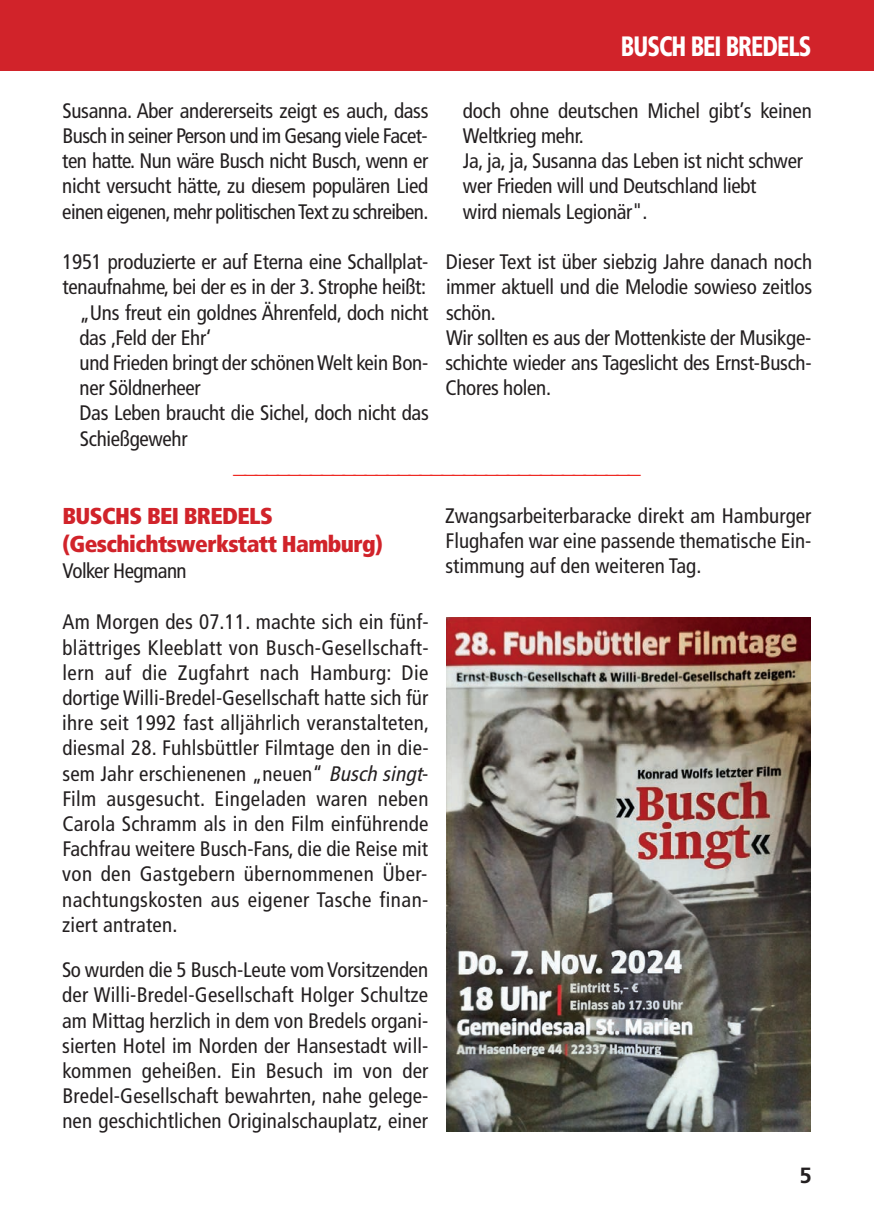
<style>
.page{position:relative;width:874px;height:1225px;background:#fff}
.page>*{position:absolute;margin:0;border:0;box-sizing:border-box;transform-origin:0 0}
.t1{font:900 condensed 28px "Frutiger";letter-spacing:-.04em;color:#fff;scale:.84 1}
.t2{font:700 24px "Helvetica";color:#ee2a23}
.t3{font:900 condensed 23px/27.6px "Frutiger";letter-spacing:-.025em;color:#d1232a}
.t4{font:700 22px "Frutiger";color:#231f20}
.t5{font:condensed 21px/25.2px "Frutiger LT Com";letter-spacing:-.015em;color:#231f20;text-align:justify}
.s1{font-style:italic}
</style>
<div class="page">
<div style="left:0;top:0;width:873px;height:71px;background:#d1232a"></div>
<img style="left:446px;top:617px;width:364px;height:514px">
<h1 class="t1" style="left:620px;top:35px;width:228px">BUSCH BEI BREDELS</h1>
<p class="t5" style="left:62px;top:98px;width:367px">Susanna. Aber andererseits zeigt es auch, dass Busch in seiner Person und im Gesang viele Facet&shy;ten hatte. Nun wäre Busch nicht Busch, wenn er nicht versucht hätte, zu diesem populären Lied einen eigenen, mehr politischen Text zu schreiben.</p>
<p class="t5" style="left:62px;top:249px;width:367px">1951 produzierte er auf Eterna eine Schallplat-</p>
<p class="t5" style="left:63px;top:274px;width:365px">tenaufnahme, bei der es in der 3. Strophe heißt:</p>
<p class="t5" style="left:80px;top:300px;width:350px">„Uns freut ein goldnes Ährenfeld, doch nicht</p>
<p class="t5" style="left:79px;top:325px;width:133px">das ‚Feld der Ehr‘</p>
<p class="t5" style="left:79px;top:350px;width:350px">und Frieden bringt der schönen Welt kein Bon-</p>
<p class="t5" style="left:79px;top:375px;width:123px">ner Söldnerheer</p>
<p class="t5" style="left:79px;top:400px;width:350px">Das Leben braucht die Sichel, doch nicht das</p>
<p class="t5" style="left:80px;top:426px;width:109px">Schießgewehr</p>
<p class="t5" style="left:462px;top:98px;width:350px;text-align:left">doch ohne deutschen Michel gibt’s keinen Weltkrieg mehr.<br>Ja, ja, ja, Susanna das Leben ist nicht schwer wer Frieden will und Deutschland liebt<br>wird niemals Legionär".</p>
<p class="t5" style="left:445px;top:249px;width:368px;text-align:left">Dieser Text ist über siebzig Jahre danach noch immer aktuell und die Melodie sowieso zeitlos schön.<br>Wir sollten es aus der Mottenkiste der Musikge&shy;schichte wieder ans Tageslicht des Ernst-Busch-Chores holen.</p>
<p class="t2" style="left:233px;top:450px;width:409px">_____________________________________</p>
<p class="t3" style="left:62px;top:504px;width:321px">BUSCHS BEI BREDELS (Geschichtswerkstatt Hamburg)</p>
<p class="t5" style="left:62px;top:558px;width:126px">Volker Hegmann</p>
<p class="t5" style="left:62px;top:609px;width:368px">Am Morgen des 07.11. machte sich ein fünf&shy;blättriges Kleeblatt von Busch-Gesellschaft&shy;lern auf die Zugfahrt nach Hamburg: Die dortige Willi-Bredel-Gesellschaft hatte sich für ihre seit 1992 fast alljährlich veranstalteten, diesmal 28. Fuhlsbüttler Filmtage den in die&shy;sem Jahr erschienenen „neuen“ <span class="s1">Busch singt</span>-Film ausgesucht. Eingeladen waren neben Carola Schramm als in den Film einführende Fachfrau weitere Busch-Fans, die die Reise mit von den Gastgebern übernommenen Über&shy;nachtungskosten aus eigener Tasche finan&shy;ziert antraten.</p>
<p class="t5" style="left:62px;top:957px;width:367px">So wurden die 5 Busch-Leute vom Vorsitzenden der Willi-Bredel-Gesellschaft Holger Schultze am Mittag herzlich in dem von Bredels organi&shy;sierten Hotel im Norden der Hansestadt will&shy;kommen geheißen. Ein Besuch im von der Bredel-Gesellschaft bewahrten, nahe gelege&shy;nen geschichtlichen Originalschauplatz, einer</p>
<p class="t5" style="left:445px;top:503px;width:367px">Zwangsarbeiterbaracke direkt am Hamburger Flughafen war eine passende thematische Ein&shy;stimmung auf den weiteren Tag.</p>
<p class="t4" style="left:798px;top:1166px;width:14px">5</p>
</div>
